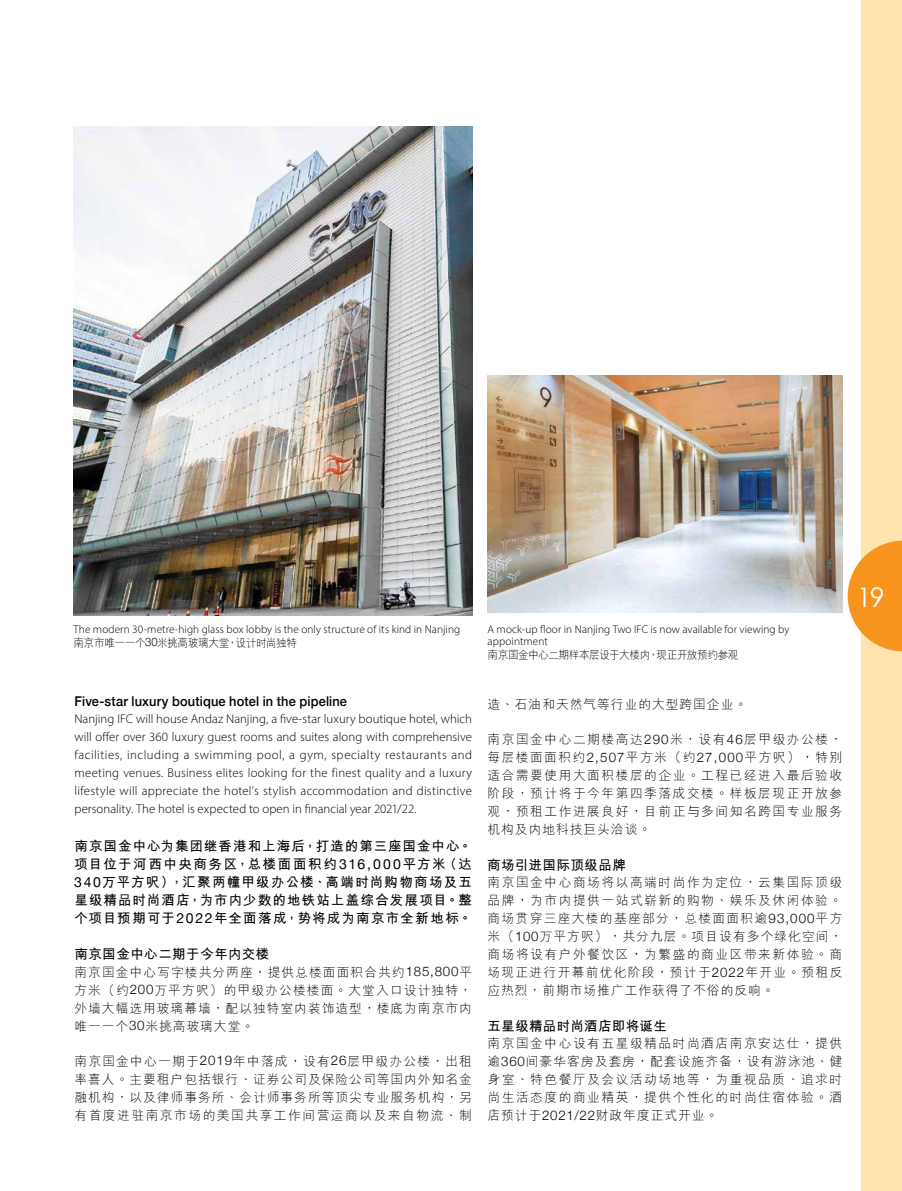
<style>
.page{position:relative;width:902px;height:1191px;background:#fff}
.page>*{position:absolute;margin:0;border:0;box-sizing:border-box;transform-origin:0 0}
.t1{font:27px "Century Gothic";color:#fff}
.t2{font:700 13.5px/18px "M Hei HKS";letter-spacing:.055em;color:#000;text-align:justify}
.t3{font:500 13.5px "Helvetica Neue";letter-spacing:.01em;color:#000;scale:.95 1}
.t4{font:700 13.5px "M Hei HKS";letter-spacing:.03em;color:#000}
.t5{font:700 13.5px "M Hei HKS";letter-spacing:.025em;color:#000}
.t6{font:300 12.75px/18px "M Hei HKS";letter-spacing:.1em;color:#000;text-align:justify}
.t7{font:300 12.75px/18px "Myriad Pro";color:#000;text-align:justify}
.t8{font:300 12.75px "M Hei HKS";letter-spacing:.075em;color:#000}
.t9{font:300 11.25px/12px "Myriad Pro";letter-spacing:.005em;color:#000}
.t10{font:300 11.25px "M Hei HKS";letter-spacing:-.04em;color:#000;scale:.95 1}
.s1{font-family:"Helvetica Neue";font-size:11.7px}
.s2{font-family:"Helvetica Neue";font-weight:400;font-size:14.1px}
.s3{font-family:"Helvetica Neue";font-size:13.2px}
</style>
<div class="page">
<img style="left:487px;top:375px;width:355px;height:238px">
<img style="left:73px;top:127px;width:399px;height:488px">
<div style="left:861px;top:0;width:40px;height:1191px;background:#ffe4af"></div>
<svg style="left:847px;top:541px;width:54px;height:110px"></svg>
<p class="t9" style="left:73px;top:622px;width:388px">The modern 30-metre-high glass box lobby is the only structure of its kind in Nanjing</p>
<p class="t10" style="left:73px;top:634px;width:237px">南京市唯一一個<span class="s1">30</span>米挑高玻璃大堂，設計時尚獨特</p>
<p class="t3" style="left:74px;top:690px;width:288px">Five-star luxury boutique hotel in the pipeline</p>
<p class="t7" style="left:74px;top:709px;width:399px">Nanjing IFC will house Andaz Nanjing, a five-star luxury boutique hotel, which will offer over 360 luxury guest rooms and suites along with comprehensive facilities, including a swimming pool, a gym, specialty restaurants and meeting venues. Business elites looking for the finest quality and a luxury lifestyle will appreciate the hotel’s stylish accommodation and distinctive personality. The hotel is expected to open in financial year 2021/22.</p>
<p class="t2" style="left:74px;top:836px;width:399px">南京國金中心為集團繼香港和上海後，打造的第三座國金中心。項目位於河西中央商務區，總樓面面積約<span class="s2">316,000</span>平方米（達<span class="s2">340</span>萬平方呎），匯聚兩幢甲級辦公樓、高端時尚購物商場及五星級精品時尚酒店，為市內少數的地鐵站上蓋綜合發展項目。整個項目預期可於<span class="s2">2022</span>年全面落成，勢將成為南京市全新地標。</p>
<p class="t4" style="left:74px;top:944px;width:196px">南京國金中心二期於今年內交樓</p>
<p class="t6" style="left:74px;top:962px;width:399px">南京國金中心寫字樓共分兩座，提供總樓面面積合共約<span class="s3">185,800</span>平方米（約<span class="s3">200</span>萬平方呎）的甲級辦公樓樓面。大堂入口設計獨特，外牆大幅選用玻璃幕牆，配以獨特室內裝飾造型，樓底為南京市內唯一一個<span class="s3">30</span>米挑高玻璃大堂。</p>
<p class="t6" style="left:74px;top:1051px;width:399px">南京國金中心一期於<span class="s3">2019</span>年中落成，設有<span class="s3">26</span>層甲級辦公樓，出租率喜人。主要租戶包括銀行、證券公司及保險公司等國內外知名金融機構，以及律師事務所、會計師事務所等頂尖專業服務機構，另有首度進駐南京市場的美國共享工作間營運商以及來自物流、製</p>
<p class="t9" style="left:487px;top:622px;width:303px">A mock-up floor in Nanjing Two IFC is now available for viewing by appointment</p>
<p class="t10" style="left:487px;top:646px;width:265px">南京國金中心二期樣本層設於大樓內，現正開放預約參觀</p>
<p class="t8" style="left:487px;top:695px;width:261px">造、石油和天然氣等行業的大型跨國企業。</p>
<p class="t6" style="left:487px;top:730px;width:356px">南京國金中心二期樓高達<span class="s3">290</span>米，設有<span class="s3">46</span>層甲級辦公樓，每層樓面面積約<span class="s3">2,507</span>平方米（約<span class="s3">27,000</span>平方呎），特別適合需要使用大面積樓層的企業。工程已經進入最後驗收階段，預計將於今年第四季落成交樓。樣板層現正開放參觀，預租工作進展良好，目前正與多間知名跨國專業服務機構及內地科技巨頭洽談。</p>
<p class="t4" style="left:487px;top:855px;width:140px">商場引進國際頂級品牌</p>
<p class="t6" style="left:487px;top:873px;width:356px">南京國金中心商場將以高端時尚作為定位，雲集國際頂級品牌，為市內提供一站式嶄新的購物、娛樂及休閒體驗。商場貫穿三座大樓的基座部分，總樓面面積逾<span class="s3">93,000</span>平方米（<span class="s3">100</span>萬平方呎），共分九層。項目設有多個綠化空間，商場將設有戶外餐飲區，為繁盛的商業區帶來新體驗。商場現正進行開幕前優化階段，預計於<span class="s3">2022</span>年開業。預租反應熱烈，前期市場推廣工作獲得了不俗的反響。</p>
<p class="t5" style="left:487px;top:1016px;width:181px">五星級精品時尚酒店即將誕生</p>
<p class="t6" style="left:487px;top:1034px;width:356px">南京國金中心設有五星級精品時尚酒店南京安達仕，提供逾<span class="s3">360</span>間豪華客房及套房，配套設施齊備，設有游泳池、健身室、特色餐廳及會議活動場地等，為重視品質、追求時尚生活態度的商業精英，提供個性化的時尚住宿體驗。酒店預計於<span class="s3">2021/22</span>財政年度正式開業。</p>
<h1 class="t1" style="left:856px;top:579px;width:29px">19</h1>
</div>
